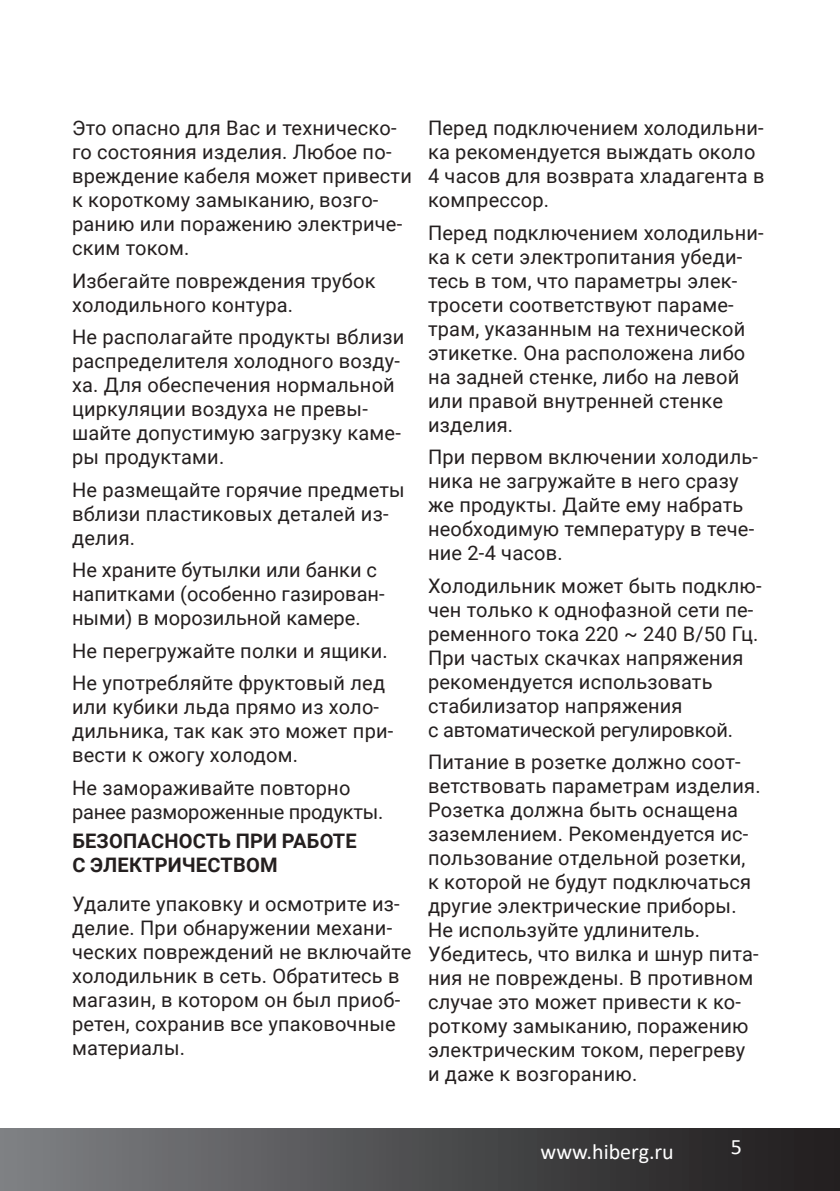
<style>
.page{position:relative;width:840px;height:1191px;background:#fff}
.page>*{position:absolute;margin:0;border:0;box-sizing:border-box;transform-origin:0 0}
.t1{font:22px "Calibri";color:#fff}
.t2{font:20px/24px "Roboto";letter-spacing:.01em;color:#241f1f}
.t3{font:20px/24px "Roboto";letter-spacing:-.01em;color:#241f1f}
.t4{font:700 20px/24px "Roboto";letter-spacing:.01em;color:#241f1f}
</style>
<div class="page">
<div style="left:0;top:1128px;width:839px;height:63px;background:linear-gradient(to right,#7e8184,#1e1b1c)"></div>
<p class="t2" style="left:72px;top:115px;width:341px">Это опасно для Вас и техническо&shy;го состояния изделия. Любое по&shy;вреждение кабеля может привести к короткому замыканию, возго&shy;ранию или поражению электриче&shy;ским током.</p>
<p class="t2" style="left:72px;top:268px;width:305px">Избегайте повреждения трубок холодильного контура.</p>
<p class="t2" style="left:72px;top:324px;width:333px">Не располагайте продукты вблизи распределителя холодного возду&shy;ха. Для обеспечения нормальной циркуляции воздуха не превы&shy;шайте допустимую загрузку каме&shy;ры продуктами.</p>
<p class="t2" style="left:72px;top:477px;width:334px">Не размещайте горячие предметы вблизи пластиковых деталей из&shy;делия.</p>
<p class="t2" style="left:72px;top:557px;width:314px">Не храните бутылки или банки с напитками (особенно газирован&shy;ными) в морозильной камере.</p>
<p class="t2" style="left:72px;top:633px;width:317px;line-height:32.4px">Не перегружайте полки и ящики.<br>Не употребляйте фруктовый лед</p>
<p class="t2" style="left:72px;top:694px;width:322px">или кубики льда прямо из холо&shy;дильника, так как это может при&shy;вести к ожогу холодом.</p>
<p class="t3" style="left:72px;top:775px;width:313px">Не замораживайте повторно ранее размороженные продукты.</p>
<p class="t4" style="left:72px;top:828px;width:286px">БЕЗОПАСНОСТЬ ПРИ РАБОТЕ<br>С ЭЛЕКТРИЧЕСТВОМ</p>
<p class="t2" style="left:72px;top:890px;width:340px">Удалите упаковку и осмотрите из&shy;делие. При обнаружении механи&shy;ческих повреждений не включайте холодильник в сеть. Обратитесь в магазин, в котором он был приоб&shy;ретен, сохранив все упаковочные материалы.</p>
<p class="t2" style="left:428px;top:115px;width:338px">Перед подключением холодильни&shy;ка рекомендуется выждать около<br>4 часов для возврата хладагента в компрессор.</p>
<p class="t2" style="left:428px;top:220px;width:337px">Перед подключением холодильни&shy;ка к сети электропитания убеди&shy;тесь в том, что параметры элек&shy;тросети соответствуют параме&shy;трам, указанным на технической этикетке. Она расположена либо на задней стенке, либо на левой или правой внутренней стенке изделия.</p>
<p class="t2" style="left:428px;top:444px;width:331px">При первом включении холодиль&shy;ника не загружайте в него сразу же продукты. Дайте ему набрать необходимую температуру в тече&shy;ние 2-4 часов.</p>
<p class="t2" style="left:428px;top:573px;width:335px">Холодильник может быть подклю&shy;чен только к однофазной сети пе&shy;ременного тока 220 ~ 240 В/50 Гц.<br>При частых скачках напряжения рекомендуется использовать стабилизатор напряжения<br>с автоматической регулировкой.</p>
<p class="t2" style="left:428px;top:749px;width:334px">Питание в розетке должно соот&shy;ветствовать параметрам изделия.<br>Розетка должна быть оснащена заземлением. Рекомендуется ис&shy;пользование отдельной розетки, к которой не будут подключаться другие электрические приборы.<br>Не используйте удлинитель.<br>Убедитесь, что вилка и шнур пита&shy;ния не повреждены. В противном случае это может привести к ко&shy;роткому замыканию, поражению электрическим током, перегреву и даже к возгоранию.</p>
<p class="t1" style="left:540px;top:1136px;width:135px">www.hiberg.ru</p>
<p class="t1" style="left:730px;top:1131px;width:13px">5</p>
</div>
